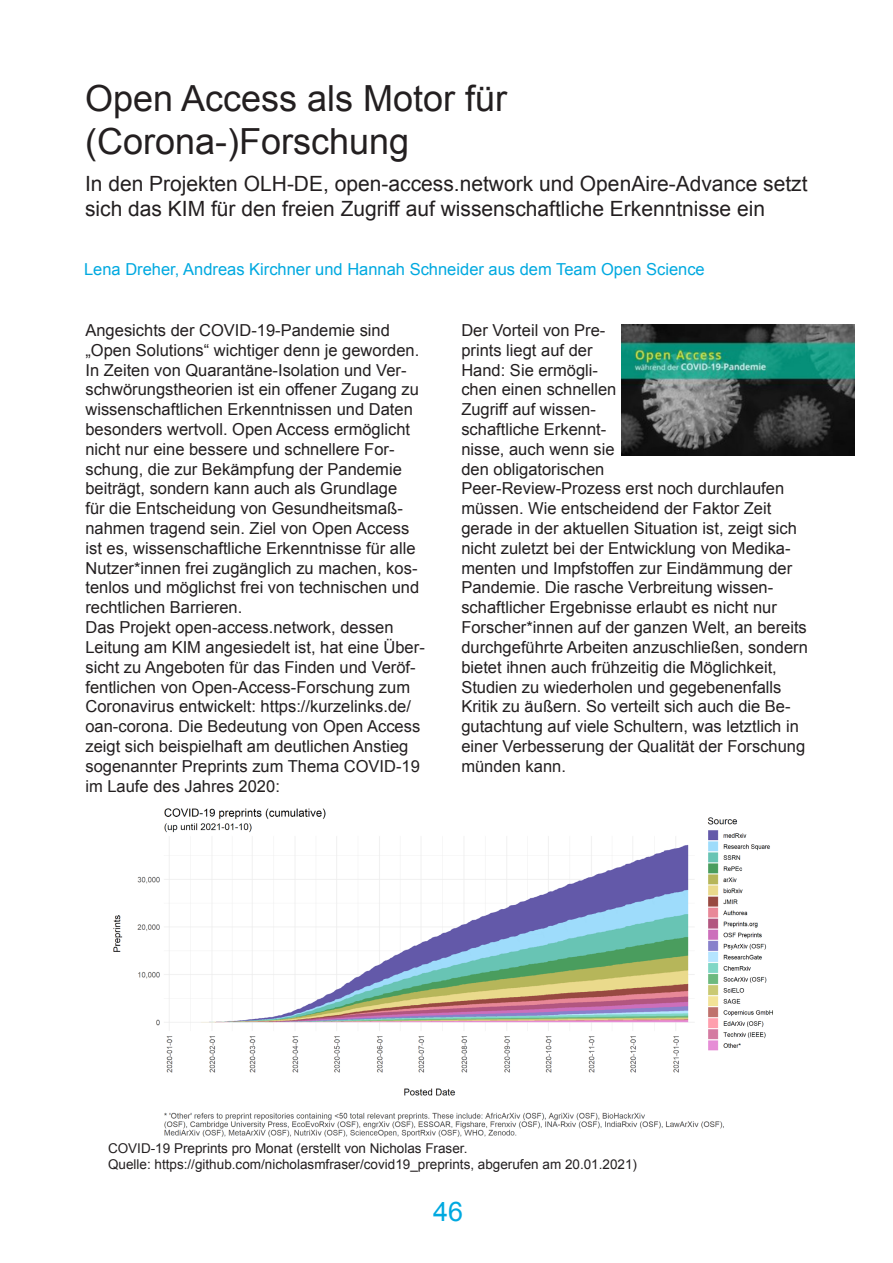
<style>
.page{position:relative;width:893px;height:1263px;background:#fff}
.page>*{position:absolute;margin:0;border:0;box-sizing:border-box;transform-origin:0 0}
.t1{font:36px "Arial";color:#231f20}
.t2{font:27px "Arial";color:#00a9e0}
.t3{font:21px/25.2px "Arial";color:#231f20}
.t4{font:16.5px/19.8px "Arial";color:#231f20}
.t5{font:16.5px "Arial";color:#00a9e0}
.t6{font:13.5px "Arial";color:#231f20}
</style>
<div class="page">
<img style="left:113px;top:808px;width:660px;height:329px">
<img style="left:621px;top:324px;width:233px;height:131px">
<p class="t1" style="left:85px;top:75px;width:424px">Open Access als Motor für</p>
<p class="t1" style="left:85px;top:118px;width:326px">(Corona-)Forschung</p>
<p class="t3" style="left:85px;top:171px;width:724px">In den Projekten OLH-DE, open-access.network und OpenAire-Advance setzt sich das KIM für den freien Zugriff auf wissenschaftliche Erkenntnisse ein</p>
<p class="t5" style="left:84px;top:259px;width:622px">Lena Dreher, Andreas Kirchner und Hannah Schneider aus dem Team Open Science</p>
<p class="t4" style="left:85px;top:320px;width:335px">Angesichts der COVID-19-Pandemie sind „Open Solutions“ wichtiger denn je geworden.<br>In Zeiten von Quarantäne-Isolation und Ver&shy;schwörungstheorien ist ein offener Zugang zu wissenschaftlichen Erkenntnissen und Daten besonders wertvoll. Open Access ermöglicht nicht nur eine bessere und schnellere For&shy;schung, die zur Bekämpfung der Pandemie beiträgt, sondern kann auch als Grundlage für die Entscheidung von Gesundheitsmaß&shy;nahmen tragend sein. Ziel von Open Access ist es, wissenschaftliche Erkenntnisse für alle Nutzer*innen frei zugänglich zu machen, kos&shy;tenlos und möglichst frei von technischen und rechtlichen Barrieren.</p>
<p class="t4" style="left:85px;top:617px;width:341px">Das Projekt open-access.network, dessen Leitung am KIM angesiedelt ist, hat eine Über&shy;sicht zu Angeboten für das Finden und Veröf&shy;fentlichen von Open-Access-Forschung zum Coronavirus entwickelt: https://kurzelinks.de/ oan-corona. Die Bedeutung von Open Access zeigt sich beispielhaft am deutlichen Anstieg sogenannter Preprints zum Thema COVID-19 im Laufe des Jahres 2020:</p>
<p class="t4" style="left:461px;top:320px;width:348px">Der Vorteil von Pre-<br>prints liegt auf der<br>Hand: Sie ermögli-<br>chen einen schnellen<br>Zugriff auf wissen-<br>schaftliche Erkennt-<br>nisse, auch wenn sie<br>den obligatorischen<br>Peer-Review-Prozess erst noch durchlaufen müssen. Wie entscheidend der Faktor Zeit gerade in der aktuellen Situation ist, zeigt sich nicht zuletzt bei der Entwicklung von Medika&shy;menten und Impfstoffen zur Eindämmung der Pandemie. Die rasche Verbreitung wissen&shy;schaftlicher Ergebnisse erlaubt es nicht nur Forscher*innen auf der ganzen Welt, an bereits durchgeführte Arbeiten anzuschließen, sondern bietet ihnen auch frühzeitig die Möglichkeit, Studien zu wiederholen und gegebenenfalls Kritik zu äußern. So verteilt sich auch die Be&shy;gutachtung auf viele Schultern, was letztlich in einer Verbesserung der Qualität der Forschung münden kann.</p>
<p class="t6" style="left:108px;top:1139px;width:361px">COVID-19 Preprints pro Monat (erstellt von Nicholas Fraser.</p>
<p class="t6" style="left:108px;top:1156px;width:530px">Quelle: https://github.com/nicholasmfraser/covid19_preprints, abgerufen am 20.01.2021)</p>
<h2 class="t2" style="left:433px;top:1193px;width:32px">46</h2>
</div>
